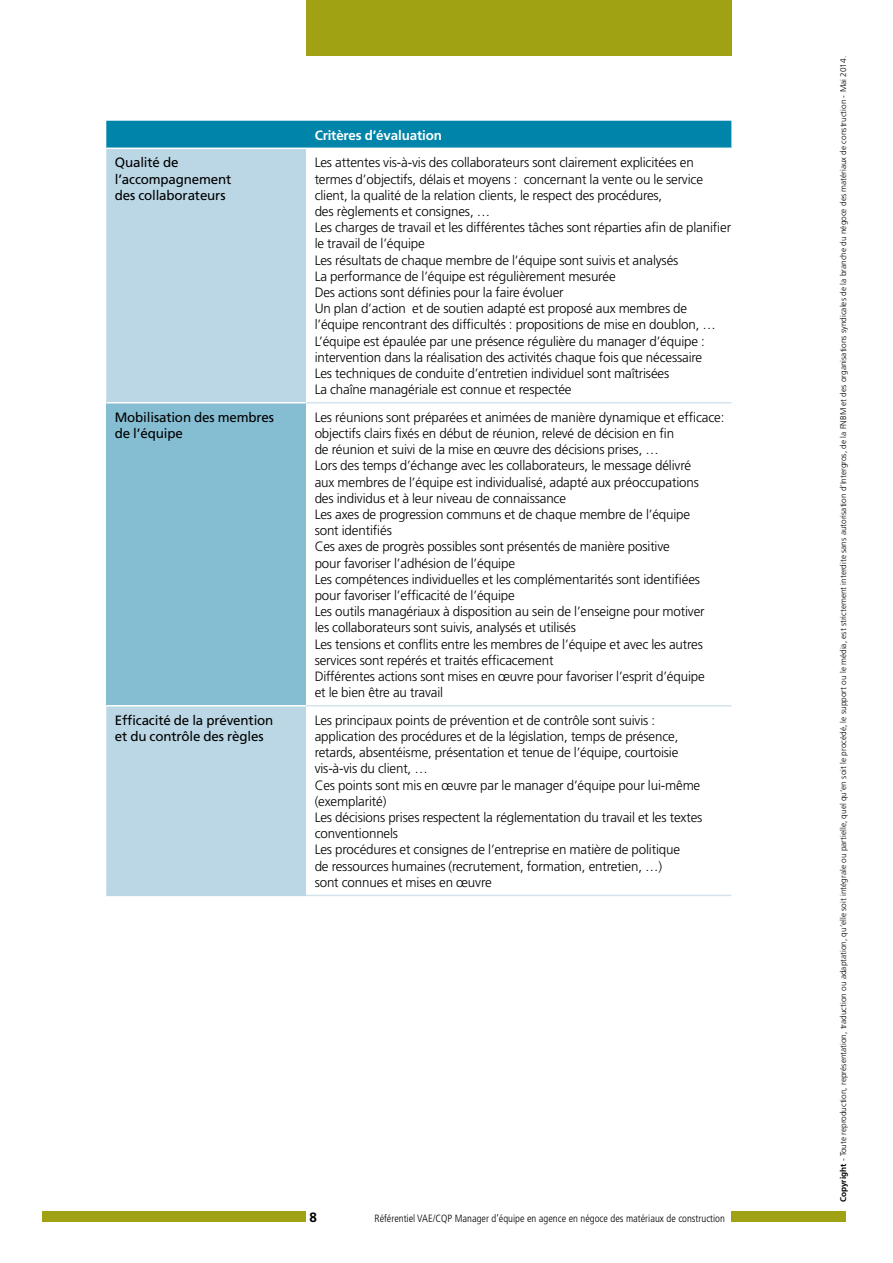
<style>
.page{position:relative;width:893px;height:1263px;background:#fff}
.page>*{position:absolute;margin:0;border:0;box-sizing:border-box;transform-origin:0 0}
._3-Texte_tableau_noi{font:300 13.5px/16.2px "Frutiger";letter-spacing:-.01em;color:#000}
._3-Tableau_texte_Rom{font:13.5px/16.2px "Frutiger";letter-spacing:-.01em;color:#000}
._3-Texte_blanc_gras{font:700 13.5px "Frutiger";letter-spacing:-.01em;color:#fff}
.t1{font:700 13.5px "Frutiger";color:#000}
.t2{font:300 condensed 10.5px "Frutiger";color:#000}
.t3{font:300 8.25px "Frutiger";color:#000}
.s1{font-weight:700}
</style>
<div class="page">
<div style="left:731px;top:1211px;width:115px;height:10px;background:#a0a214"></div>
<div style="left:43px;top:1211px;width:263px;height:10px;background:#a0a214"></div>
<div style="left:306px;top:0;width:425px;height:55px;background:#a0a214"></div>
<div style="left:106px;top:121px;width:625px;height:27px;background:#0084a9"></div>
<div style="left:106px;top:149px;width:200px;height:746px;background:#bbd7e5"></div>
<svg style="left:306px;top:403px;width:425px;height:492px"></svg>
<div style="left:106px;top:403px;width:200px;height:303px;background:#85bdd3"></div>
<hr style="left:106px;top:705px;width:200px;height:1px;background:#fff">
<hr style="left:106px;top:402px;width:200px;height:1px;background:#fff">
<hr style="left:306px;top:402px;width:425px;height:1px;background:#d3e4ee">
<hr style="left:306px;top:705px;width:425px;height:1px;background:#d3e4ee">
<hr style="left:306px;top:895px;width:425px;height:1px;background:#d3e4ee">
<hr style="left:106px;top:895px;width:200px;height:1px;background:#bbd7e5">
<p class="_3-Texte_blanc_gras" style="left:315px;top:127px;width:129px">Critères d’évaluation</p>
<p class="_3-Tableau_texte_Rom" style="left:115px;top:154px;width:118px">Qualité de l’accompagnement des collaborateurs</p>
<p class="_3-Texte_tableau_noi" style="left:315px;top:155px;width:390px">Les attentes vis-à-vis des collaborateurs sont clairement explicitées en termes d’objectifs, délais et moyens : concernant la vente ou le service client, la qualité de la relation clients, le respect des procédures,<br>des règlements et consignes, …</p>
<p class="_3-Texte_tableau_noi" style="left:315px;top:219px;width:418px">Les charges de travail et les différentes tâches sont réparties afin de planifier le travail de l’équipe</p>
<p class="_3-Texte_tableau_noi" style="left:315px;top:252px;width:365px">Les résultats de chaque membre de l’équipe sont suivis et analysés</p>
<p class="_3-Texte_tableau_noi" style="left:315px;top:268px;width:303px">La performance de l’équipe est régulièrement mesurée</p>
<p class="_3-Texte_tableau_noi" style="left:315px;top:284px;width:250px">Des actions sont définies pour la faire évoluer</p>
<p class="_3-Texte_tableau_noi" style="left:315px;top:300px;width:403px">Un plan d’action et de soutien adapté est proposé aux membres de l’équipe rencontrant des difficultés : propositions de mise en doublon, …</p>
<p class="_3-Texte_tableau_noi" style="left:315px;top:333px;width:392px">L’équipe est épaulée par une présence régulière du manager d’équipe : intervention dans la réalisation des activités chaque fois que nécessaire</p>
<p class="_3-Texte_tableau_noi" style="left:315px;top:365px;width:356px">Les techniques de conduite d’entretien individuel sont maîtrisées</p>
<p class="_3-Texte_tableau_noi" style="left:315px;top:381px;width:258px">La chaîne managériale est connue et respectée</p>
<p class="_3-Tableau_texte_Rom" style="left:115px;top:409px;width:161px">Mobilisation des membres de l’équipe</p>
<p class="_3-Texte_tableau_noi" style="left:315px;top:409px;width:411px">Les réunions sont préparées et animées de manière dynamique et efficace: objectifs clairs fixés en début de réunion, relevé de décision en fin<br>de réunion et suivi de la mise en œuvre des décisions prises, …</p>
<p class="_3-Texte_tableau_noi" style="left:315px;top:458px;width:386px">Lors des temps d’échange avec les collaborateurs, le message délivré aux membres de l’équipe est individualisé, adapté aux préoccupations des individus et à leur niveau de connaissance</p>
<p class="_3-Texte_tableau_noi" style="left:315px;top:506px;width:377px">Les axes de progression communs et de chaque membre de l’équipe sont identifiés</p>
<p class="_3-Texte_tableau_noi" style="left:315px;top:539px;width:357px">Ces axes de progrès possibles sont présentés de manière positive pour favoriser l’adhésion de l’équipe</p>
<p class="_3-Texte_tableau_noi" style="left:315px;top:571px;width:387px">Les compétences individuelles et les complémentarités sont identifiées pour favoriser l’efficacité de l’équipe</p>
<p class="_3-Texte_tableau_noi" style="left:315px;top:603px;width:391px">Les outils managériaux à disposition au sein de l’enseigne pour motiver les collaborateurs sont suivis, analysés et utilisés</p>
<p class="_3-Texte_tableau_noi" style="left:315px;top:636px;width:390px">Les tensions et conflits entre les membres de l’équipe et avec les autres services sont repérés et traités efficacement</p>
<p class="_3-Texte_tableau_noi" style="left:315px;top:668px;width:392px">Différentes actions sont mises en œuvre pour favoriser l’esprit d’équipe et le bien être au travail</p>
<p class="_3-Tableau_texte_Rom" style="left:115px;top:712px;width:160px">Efficacité de la prévention et du contrôle des règles</p>
<p class="_3-Texte_tableau_noi" style="left:315px;top:712px;width:365px">Les principaux points de prévention et de contrôle sont suivis : application des procédures et de la législation, temps de présence, retards, absentéisme, présentation et tenue de l’équipe, courtoisie vis-à-vis du client, …</p>
<p class="_3-Texte_tableau_noi" style="left:315px;top:777px;width:387px">Ces points sont mis en œuvre par le manager d’équipe pour lui-même (exemplarité)</p>
<p class="_3-Texte_tableau_noi" style="left:315px;top:809px;width:389px">Les décisions prises respectent la réglementation du travail et les textes conventionnels</p>
<p class="_3-Texte_tableau_noi" style="left:315px;top:842px;width:367px">Les procédures et consignes de l’entreprise en matière de politique de ressources humaines (recrutement, formation, entretien, …) sont connues et mises en œuvre</p>
<p class="t1" style="left:309px;top:1209px;width:9px">8</p>
<p class="t2" style="left:374px;top:1212px;width:352px">Référentiel VAE/CQP Manager d’équipe en agence en négoce des matériaux de construction</p>
<p class="t3" style="left:839px;top:1202px;width:1148px;rotate:-90deg"><span class="s1">Copyright</span> - Toute reproduction, représentation, traduction ou adaptation, qu’elle soit intégrale ou partielle, quel qu’en soit le procédé, le support ou le média, est strictement interdite sans autorisation d’Intergros, de la FNBM et des organisations syndicales de la branche du négoce des matériaux de construction - Mai 2014.</p>
</div>
